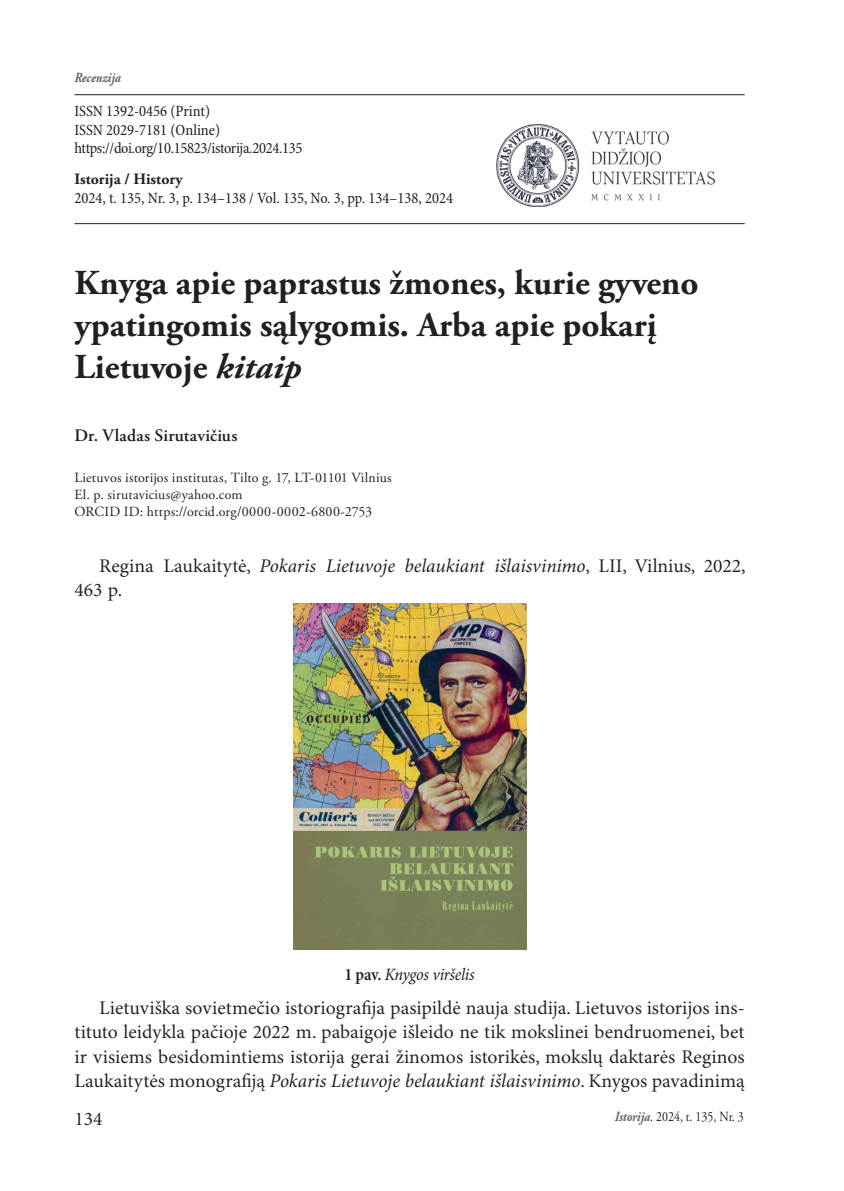
<style>
.page{position:relative;width:844px;height:1191px;background:#fff}
.page>*{position:absolute;margin:0;border:0;box-sizing:border-box;transform-origin:0 0}
.Antraste{font:700 35px/42px "Adobe Garamond Pro";color:#231f20}
.Tekstas_LT{font:19.25px/24.2px "Minion Pro";color:#231f20}
.Autorius{font:600 17.5px "Adobe Garamond Pro";letter-spacing:.01em;color:#231f20}
.Paveikslo_pavadin{font:italic condensed 17.5px "Minion Pro";letter-spacing:-.015em;color:#231f20}
.Viršaus_numeracija{font:condensed 15.75px/18.9px "Minion Pro";color:#231f20}
.ISSN{font:condensed 15.75px "Minion Pro";letter-spacing:-.02em;color:#231f20}
.Istorija___History_bold{font:700 15.75px "Adobe Garamond Pro";color:#231f20}
.Apie_Autoriu{font:14px/16.8px "Adobe Garamond Pro";letter-spacing:.015em;color:#231f20}
.Apie_Autoriu-2{font:14px "Adobe Garamond Pro";letter-spacing:.015em;color:#231f20;scale:.85 1}
.t1{font:italic 700 14px "Adobe Garamond Pro";color:#636366;scale:.85 1}
.s1{font-style:italic}
.s2{font-weight:600;font-style:normal}
.s3{font-weight:700;font-style:italic;color:#636366}
</style>
<div class="page">
<hr style="left:74px;top:94px;width:670px;height:1px;background:#231f20">
<img style="left:496px;top:124px;width:217px;height:82px">
<hr style="left:74px;top:223px;width:670px;height:1px;background:#231f20">
<img style="left:293px;top:603px;width:233px;height:346px">
<p class="t1" style="left:74px;top:69px;width:56px">Recenzija</p>
<p class="Viršaus_numeracija" style="left:74px;top:102px;width:147px">ISSN 1392-0456 (Print)<br>ISSN 2029-7181 (Online)</p>
<p class="ISSN" style="left:74px;top:138px;width:229px">https://doi.org/10.15823/istorija.2024.135</p>
<p class="Istorija___History_bold" style="left:74px;top:170px;width:110px">Istorija / History</p>
<p class="Viršaus_numeracija" style="left:74px;top:189px;width:380px">2024, t. 135, Nr. 3, p. 134–138 / Vol. 135, No. 3, pp. 134–138, 2024</p>
<p class="Antraste" style="left:74px;top:263px;width:625px">Knyga apie paprastus žmones, kurie gyveno ypatingomis sąlygomis. Arba apie pokarį<br>Lietuvoje <span class="s1">kitaip</span></p>
<p class="Autorius" style="left:74px;top:425px;width:164px">Dr. Vladas Sirutavičius</p>
<p class="Apie_Autoriu" style="left:74px;top:470px;width:319px">Lietuvos istorijos institutas, Tilto g. 17, LT-01101 Vilnius<br>El. p. sirutavicius@yahoo.com<br>ORCID ID: https://orcid.org/0000-0002-6800-2753</p>
<p class="Tekstas_LT" style="left:74px;top:554px;width:672px;text-indent:25px">Regina Laukaitytė, <span class="s1">Pokaris Lietuvoje belaukiant išlaisvinimo</span>, LII, Vilnius, 2022,<br>463 p.</p>
<p class="Paveikslo_pavadin" style="left:344px;top:963px;width:132px"><span class="s2">1 pav.</span> Knygos viršelis</p>
<p class="Tekstas_LT" style="left:74px;top:996px;width:671px;text-align:justify;text-indent:25px">Lietuviška sovietmečio istoriografija pasipildė nauja studija. Lietuvos istorijos ins&shy;tituto leidykla pačioje 2022 m. pabaigoje išleido ne tik mokslinei bendruomenei, bet ir visiems besidomintiems istorija gerai žinomos istorikės, mokslų daktarės Reginos Laukaitytės monografiją <span class="s1">Pokaris Lietuvoje belaukiant išlaisvinimo</span>. Knygos pavadinimą</p>
<p class="Tekstas_LT" style="left:74px;top:1107px;width:30px">134</p>
<p class="Apie_Autoriu-2" style="left:614px;top:1108px;width:153px"><span class="s3">Istorija</span>. 2024, t. 135, Nr. 3</p>
</div>
